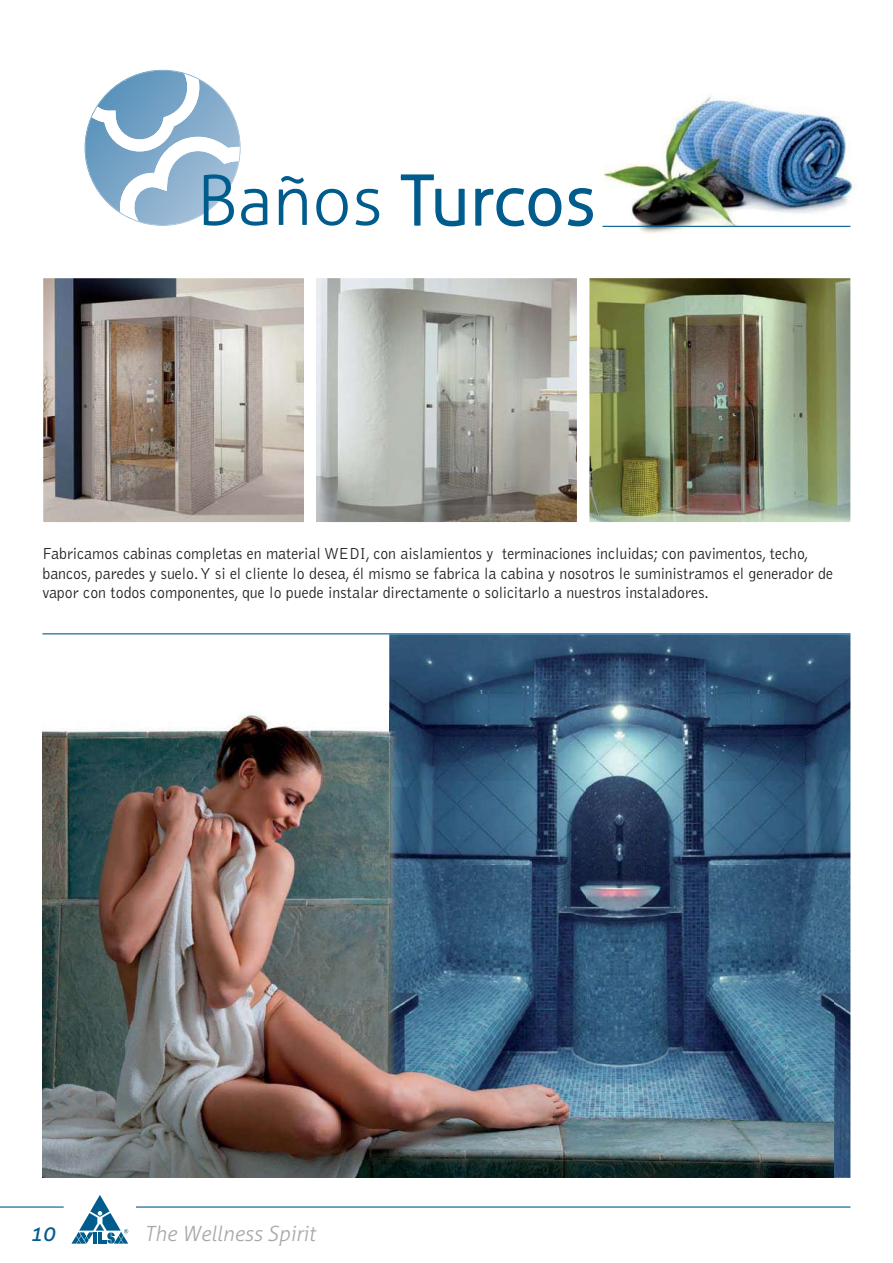
<style>
.page{position:relative;width:893px;height:1263px;background:#fff}
.page>*{position:absolute;margin:0;border:0;box-sizing:border-box;transform-origin:0 0}
.t1{font:300 69px "Aller";color:#005c8d}
.t2{font:italic 300 21px "Aller";color:#a7a9ac}
.t3{font:italic 21px "Aller";color:#005c8d}
.t4{font:300 16.5px/19.8px "Bell Gothic Std";color:#231f20;scale:.96 1}
</style>
<div class="page">
<img style="left:389px;top:634px;width:461px;height:544px">
<img style="left:42px;top:711px;width:791px;height:467px">
<img style="left:604px;top:95px;width:254px;height:139px">
<svg style="left:85px;top:70px;width:156px;height:156px"></svg>
<svg style="left:400px;top:174px;width:65px;height:53px"></svg>
<svg style="left:475px;top:188px;width:118px;height:39px"></svg>
<img style="left:44px;top:279px;width:805px;height:242px">
<svg style="left:71px;top:1195px;width:57px;height:49px"></svg>
<hr style="left:0;top:1206px;width:64px;height:2px;background:#005c8d">
<hr style="left:136px;top:1206px;width:714px;height:2px;background:#005c8d">
<hr style="left:602px;top:226px;width:248px;height:1px;background:#005c8d">
<hr style="left:42px;top:633px;width:808px;height:1px;background:#005c8d">
<h1 class="t1" style="left:197px;top:160px;width:401px">Baños Turcos</h1>
<p class="t4" style="left:42px;top:544px;width:825px">Fabricamos cabinas completas en material WEDI, con aislamientos y terminaciones incluidas; con pavimentos, techo, bancos, paredes y suelo. Y si el cliente lo desea, él mismo se fabrica la cabina y nosotros le suministramos el generador de vapor con todos componentes, que lo puede instalar directamente o solicitarlo a nuestros instaladores.</p>
<p class="t3" style="left:30px;top:1222px;width:27px">10</p>
<p class="t2" style="left:144px;top:1222px;width:172px">The Wellness Spirit</p>
</div>
